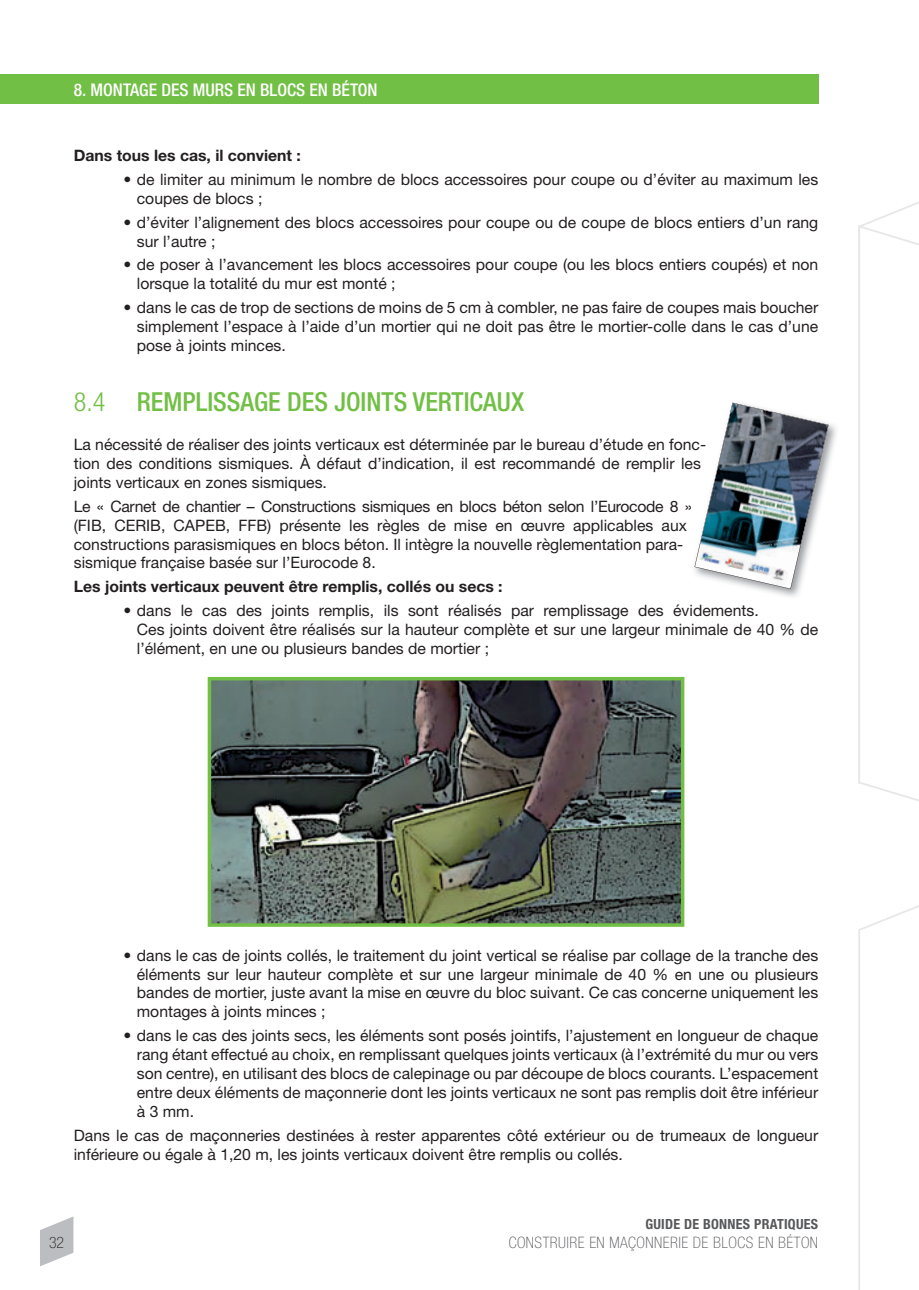
<style>
.page{position:relative;width:919px;height:1290px;background:#fff}
.page>*{position:absolute;margin:0;border:0;box-sizing:border-box;transform-origin:0 0}
.t1{font:500 condensed 26.25px "Helvetica Neue LT";color:#71bf44}
.t2{font:500 condensed 17.5px "Helvetica Neue LT";color:#fff}
.t3{font:15.75px/18.9px "Helvetica Neue LT";color:#231f20}
.t4{font:700 15.75px "Helvetica Neue LT";color:#231f20}
.t5{font:100 condensed 15.75px "Helvetica Neue LT";letter-spacing:.03em;color:#57585a}
.t6{font:100 condensed 15.75px "Helvetica Neue LT";color:#231f20}
.t7{font:700 condensed 14px "Helvetica Neue LT";letter-spacing:.02em;color:#57585a}
.s1{font-weight:300}
</style>
<div class="page">
<svg style="left:858px;top:202px;width:60px;height:1088px"></svg>
<svg style="left:858px;top:225px;width:60px;height:861px"></svg>
<div style="left:0;top:74px;width:818px;height:30px;background:#71bf44"></div>
<svg style="left:40px;top:1217px;width:33px;height:49px"></svg>
<img style="left:207px;top:677px;width:477px;height:250px">
<img style="left:732px;top:402px;width:104px;height:195px">
<img style="left:694px;top:403px;width:134px;height:186px">
<p class="t2" style="left:74px;top:84px;width:305px">8. MONTAGE DES MURS EN BLOCS EN BÉTON</p>
<p class="t4" style="left:74px;top:150px;width:228px">Dans tous les cas, il convient :</p>
<p class="t3" style="left:137px;top:172px;width:682px;text-indent:-13px">• de limiter au minimum le nombre de blocs accessoires pour coupe ou d’éviter au maximum les coupes de blocs ;</p>
<p class="t3" style="left:137px;top:215px;width:682px;text-indent:-13px">• d’éviter l’alignement des blocs accessoires pour coupe ou de coupe de blocs entiers d’un rang sur l’autre ;</p>
<p class="t3" style="left:137px;top:257px;width:682px;text-indent:-13px">• de poser à l’avancement les blocs accessoires pour coupe (ou les blocs entiers coupés) et non lorsque la totalité du mur est monté ;</p>
<p class="t3" style="left:137px;top:300px;width:682px;text-align:justify;text-indent:-13px">• dans le cas de trop de sections de moins de 5 cm à combler, ne pas faire de coupes mais boucher simplement l’espace à l’aide d’un mortier qui ne doit pas être le mortier-colle dans le cas d’une pose à joints minces.</p>
<h1 class="t1" style="left:74px;top:393px;width:451px"><span class="s1">8.4</span> REMPLISSAGE DES JOINTS VERTICAUX</h1>
<p class="t3" style="left:74px;top:437px;width:633px">La nécessité de réaliser des joints verticaux est déterminée par le bureau d’étude en fonc&shy;tion des conditions sismiques. À défaut d’indication, il est recommandé de remplir les joints verticaux en zones sismiques.</p>
<p class="t3" style="left:74px;top:499px;width:619px">Le « Carnet de chantier – Constructions sismiques en blocs béton selon l’Eurocode 8 » (FIB, CERIB, CAPEB, FFB) présente les règles de mise en œuvre applicables aux constructions parasismiques en blocs béton. Il intègre la nouvelle règlementation para&shy;sismique française basée sur l’Eurocode 8.</p>
<p class="t4" style="left:74px;top:581px;width:430px">Les joints verticaux peuvent être remplis, collés ou secs :</p>
<p class="t3" style="left:137px;top:603px;width:682px;text-indent:-13px">• dans le cas des joints remplis, ils sont réalisés par remplissage des évidements.<br>Ces joints doivent être réalisés sur la hauteur complète et sur une largeur minimale de 40 % de l’élément, en une ou plusieurs bandes de mortier ;</p>
<p class="t3" style="left:137px;top:947px;width:682px;text-align:justify;text-indent:-13px">• dans le cas de joints collés, le traitement du joint vertical se réalise par collage de la tranche des éléments sur leur hauteur complète et sur une largeur minimale de 40 % en une ou plusieurs bandes de mortier, juste avant la mise en œuvre du bloc suivant. Ce cas concerne uniquement les montages à joints minces ;</p>
<p class="t3" style="left:137px;top:1028px;width:682px;text-align:justify;text-indent:-13px">• dans le cas des joints secs, les éléments sont posés jointifs, l’ajustement en longueur de chaque rang étant effectué au choix, en remplissant quelques joints verticaux (à l’extrémité du mur ou vers son centre), en utilisant des blocs de calepinage ou par découpe de blocs courants. L’espacement entre deux éléments de maçonnerie dont les joints verticaux ne sont pas remplis doit être inférieur à 3 mm.</p>
<p class="t3" style="left:74px;top:1127px;width:745px">Dans le cas de maçonneries destinées à rester apparentes côté extérieur ou de trumeaux de longueur inférieure ou égale à 1,20 m, les joints verticaux doivent être remplis ou collés.</p>
<p class="t6" style="left:49px;top:1236px;width:17px">32</p>
<p class="t7" style="left:645px;top:1219px;width:174px">GUIDE DE BONNES PRATIQUES</p>
<p class="t5" style="left:508px;top:1237px;width:311px">CONSTRUIRE EN MAÇONNERIE DE BLOCS EN BÉTON</p>
</div>
